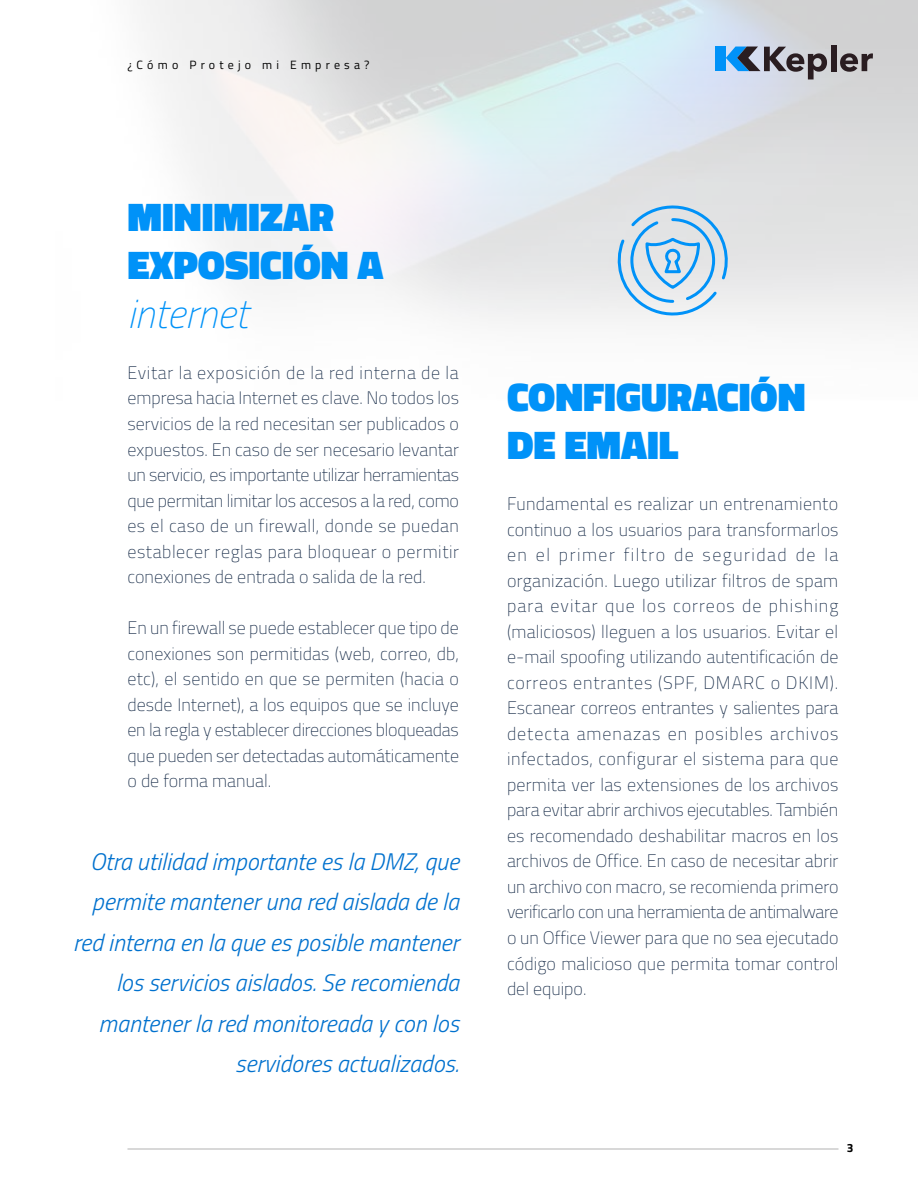
<style>
.page{position:relative;width:918px;height:1188px;background:#fff}
.page>*{position:absolute;margin:0;border:0;box-sizing:border-box;transform-origin:0 0}
.t1{font:900 40.5px/48.6px "Titillium Web";color:#0092f8}
.t2{font:italic 200 40.5px "Titillium Web";color:#0092f8}
.t3{font:italic 300 24px/40.5px "Titillium Web";color:#0071ce;text-align:right}
.t4{font:200 18px/25.5px "Titillium Web";color:#122744;text-align:justify}
.t5{font:12px "Titillium Web";letter-spacing:.35em;color:#000}
.t6{font:700 12px "Titillium Web";color:#000}
</style>
<div class="page">
<img style="left:141px;top:0;width:777px;height:328px">
<hr style="left:128px;top:1149px;width:710px;height:1px;background:#b2b2b2">
<svg style="left:614px;top:201px;width:116px;height:120px;background:#c1d9ea"></svg>
<div style="left:831px;top:45px;width:5px;height:26px;background:#2a1d21"></div>
<svg style="left:840px;top:53px;width:33px;height:19px"></svg>
<div style="left:716px;top:47px;width:10px;height:24px;background:#0092f8"></div>
<svg style="left:726px;top:47px;width:101px;height:32px;background:#8993a4"></svg>
<p class="t5" style="left:128px;top:56px;width:243px">¿Cómo Protejo mi Empresa?</p>
<h1 class="t1" style="left:128px;top:192px;width:257px">MINIMIZAR<br>EXPOSICIÓN A</h1>
<h1 class="t2" style="left:128px;top:285px;width:122px">internet</h1>
<p class="t4" style="left:128px;top:359px;width:333px">Evitar la exposición de la red interna de la empresa hacia Internet es clave. No todos los servicios de la red necesitan ser publicados o expuestos. En caso de ser necesario levantar un servicio, es importante utilizar herramientas que permitan limitar los accesos a la red, como es el caso de un firewall, donde se puedan establecer reglas para bloquear o permitir conexiones de entrada o salida de la red.</p>
<p class="t4" style="left:128px;top:614px;width:333px">En un firewall se puede establecer que tipo de conexiones son permitidas (web, correo, db, etc), el sentido en que se permiten (hacia o desde Internet), a los equipos que se incluye en la regla y establecer direcciones bloqueadas que pueden ser detectadas automáticamente o de forma manual.</p>
<h2 class="t3" style="left:73px;top:840px;width:387px">Otra utilidad importante es la DMZ, que permite mantener una red aislada de la red interna en la que es posible mantener los servicios aislados. Se recomienda mantener la red monitoreada y con los servidores actualizados.</h2>
<h1 class="t1" style="left:507px;top:372px;width:300px">CONFIGURACIÓN<br>DE EMAIL</h1>
<p class="t4" style="left:507px;top:490px;width:333px">Fundamental es realizar un entrenamiento continuo a los usuarios para transformarlos en el primer filtro de seguridad de la organización. Luego utilizar filtros de spam para evitar que los correos de phishing (maliciosos) lleguen a los usuarios. Evitar el e-mail spoofing utilizando autentificación de correos entrantes (SPF, DMARC o DKIM).<br>Escanear correos entrantes y salientes para detecta amenazas en posibles archivos infectados, configurar el sistema para que permita ver las extensiones de los archivos para evitar abrir archivos ejecutables. También es recomendado deshabilitar macros en los archivos de Office. En caso de necesitar abrir un archivo con macro, se recomienda primero verificarlo con una herramienta de antimalware o un Office Viewer para que no sea ejecutado código malicioso que permita tomar control del equipo.</p>
<p class="t6" style="left:847px;top:1139px;width:8px">3</p>
</div>
